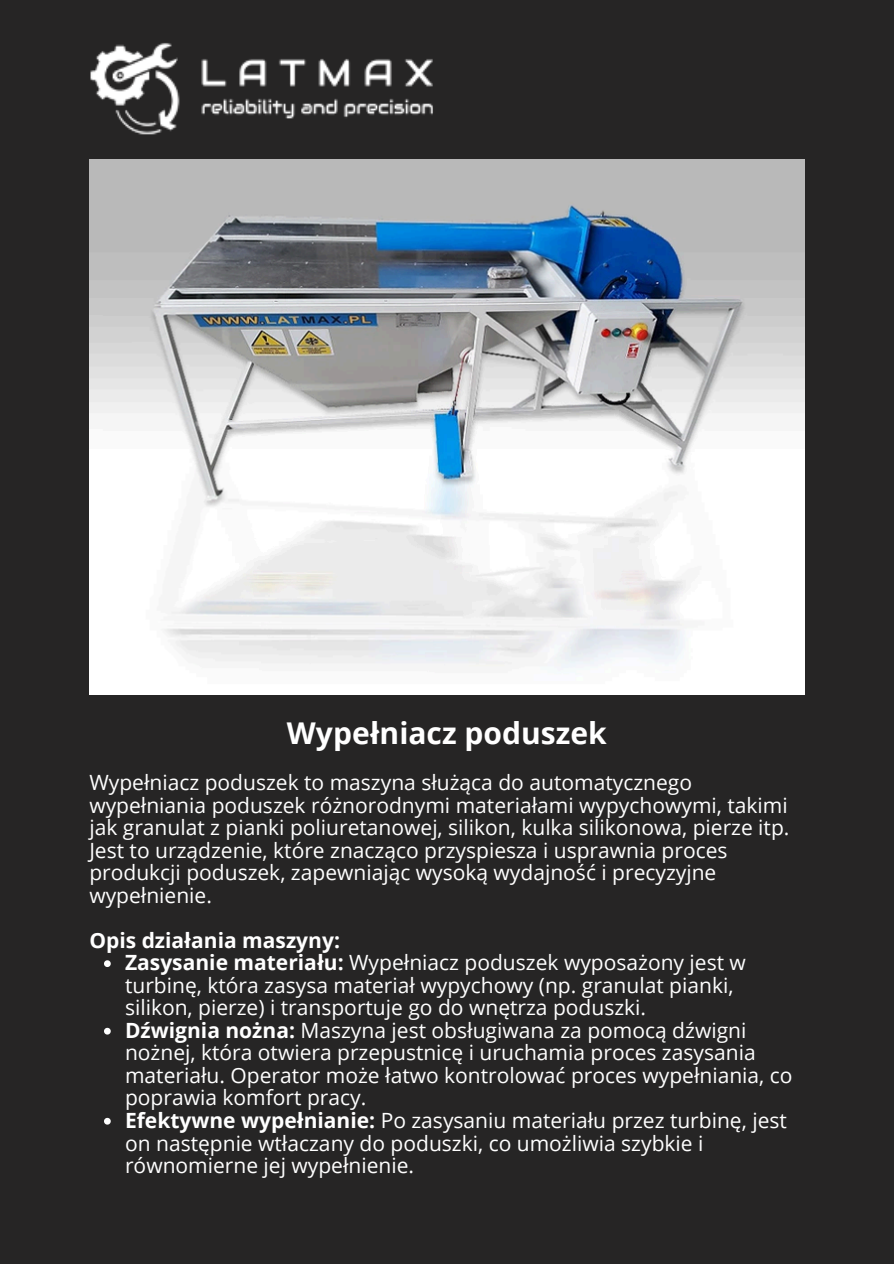
<style>
.page{position:relative;width:894px;height:1264px;background:#fff}
.page>*{position:absolute;margin:0;border:0;box-sizing:border-box;transform-origin:0 0}
.t1{font:700 30px "Open Sans";color:#fff}
.t2{font:21px/22.5px "Open Sans";color:#fff}
.t3{font:700 21px "Open Sans";color:#fff}
.s1{font-weight:700}
</style>
<div class="page">
<div style="left:0;top:0;width:893px;height:1263px;background:#262525"></div>
<img style="left:90px;top:43px;width:343px;height:92px">
<img style="left:89px;top:159px;width:715px;height:536px">
<svg style="left:104px;top:960px;width:7px;height:7px"></svg>
<svg style="left:104px;top:1027px;width:7px;height:7px"></svg>
<svg style="left:104px;top:1117px;width:7px;height:7px"></svg>
<p class="t1" style="left:287px;top:711px;width:321px">Wypełniacz poduszek</p>
<p class="t2" style="left:89px;top:771px;width:701px">Wypełniacz poduszek to maszyna służąca do automatycznego wypełniania poduszek różnorodnymi materiałami wypychowymi, takimi jak granulat z pianki poliuretanowej, silikon, kulka silikonowa, pierze itp.<br>Jest to urządzenie, które znacząco przyspiesza i usprawnia proces produkcji poduszek, zapewniając wysoką wydajność i precyzyjne wypełnienie.</p>
<p class="t3" style="left:89px;top:925px;width:252px">Opis działania maszyny:</p>
<h1 class="t2" style="left:125px;top:951px;width:622px"><span class="s1">Zasysanie materiału:</span> Wypełniacz poduszek wyposażony jest w turbinę, która zasysa materiał wypychowy (np. granulat pianki, silikon, pierze) i transportuje go do wnętrza poduszki.</h1>
<p class="t2" style="left:125px;top:1018px;width:668px"><span class="s1">Dźwignia nożna:</span> Maszyna jest obsługiwana za pomocą dźwigni nożnej, która otwiera przepustnicę i uruchamia proces zasysania materiału. Operator może łatwo kontrolować proces wypełniania, co poprawia komfort pracy.</p>
<h2 class="t2" style="left:125px;top:1108px;width:663px"><span class="s1">Efektywne wypełnianie:</span> Po zasysaniu materiału przez turbinę, jest on następnie wtłaczany do poduszki, co umożliwia szybkie i równomierne jej wypełnienie.</h2>
</div>
